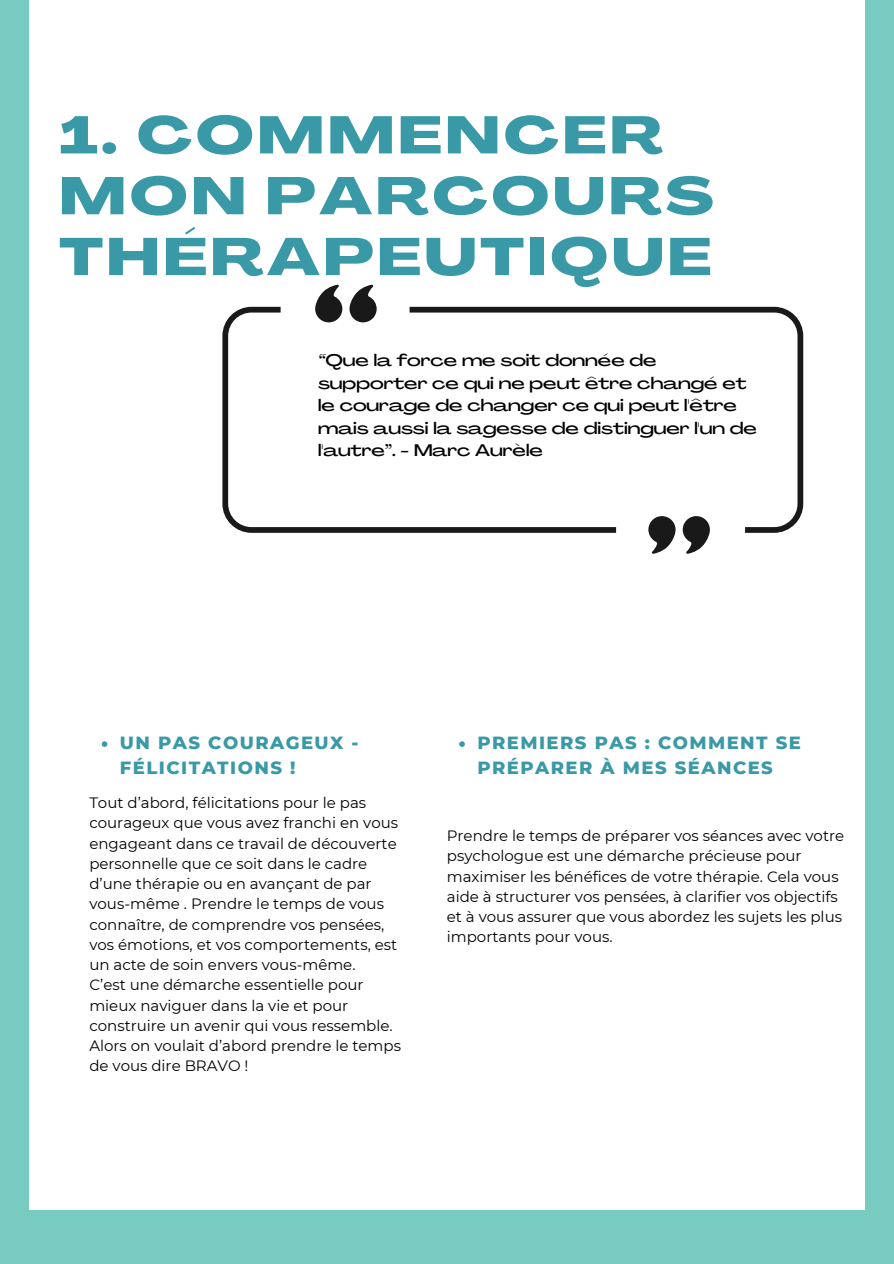
<style>
.page{position:relative;width:894px;height:1264px;background:#fff}
.page>*{position:absolute;margin:0;border:0;box-sizing:border-box;transform-origin:0 0}
.t1{font:800 52.05px/60.8px "Agrandir Grand";letter-spacing:.07em;color:#3999a6}
.t2{font:800 18px/24.8px "Montserrat";letter-spacing:.08em;color:#3999a6}
.t3{font:500 16.5px/22.5px "Agrandir Grand";color:#000}
.t4{font:15px/20.2px "Montserrat";color:#000}
.s1{font-style:italic}
</style>
<div class="page">
<div style="left:0;top:0;width:893px;height:1263px;background:linear-gradient(to right,#77cbc1,#79cbc2)"></div>
<div style="left:29px;top:0;width:835px;height:1209px;background:#fff"></div>
<svg style="left:102px;top:741px;width:5px;height:6px"></svg>
<svg style="left:459px;top:741px;width:5px;height:6px"></svg>
<svg style="left:649px;top:533px;width:26px;height:20px"></svg>
<svg style="left:683px;top:533px;width:26px;height:20px"></svg>
<svg style="left:349px;top:285px;width:27px;height:22px"></svg>
<svg style="left:315px;top:285px;width:27px;height:22px"></svg>
<svg style="left:222px;top:307px;width:187px;height:226px"></svg>
<svg style="left:409px;top:307px;width:394px;height:226px"></svg>
<p class="t1" style="left:59px;top:110px;width:655px">1. COMMENCER<br>MON PARCOURS<br>THÉRAPEUTIQUE</p>
<h1 class="t3" style="left:318px;top:351px;width:440px"><span class="s1">“</span>Que la force me soit donnée de supporter ce qui ne peut être changé et le courage de changer ce qui peut l'être mais aussi la sagesse de distinguer l'un de l'autre”. - Marc Aurèle</h1>
<p class="t2" style="left:120px;top:730px;width:240px">UN PAS COURAGEUX -<br>FÉLICITATIONS !</p>
<h2 class="t4" style="left:89px;top:792px;width:313px">Tout d’abord, félicitations pour le pas courageux que vous avez franchi en vous engageant dans ce travail de découverte personnelle que ce soit dans le cadre d’une thérapie ou en avançant de par vous-même . Prendre le temps de vous connaître, de comprendre vos pensées, vos émotions, et vos comportements, est un acte de soin envers vous-même.<br>C’est une démarche essentielle pour mieux naviguer dans la vie et pour construire un avenir qui vous ressemble.<br>Alors on voulait d’abord prendre le temps de vous dire BRAVO !</h2>
<h4 class="t2" style="left:477px;top:730px;width:325px">PREMIERS PAS : COMMENT SE<br>PRÉPARER À MES SÉANCES</h4>
<p class="t4" style="left:446px;top:825px;width:399px">Prendre le temps de préparer vos séances avec votre psychologue est une démarche précieuse pour maximiser les bénéfices de votre thérapie. Cela vous aide à structurer vos pensées, à clarifier vos objectifs et à vous assurer que vous abordez les sujets les plus importants pour vous.</p>
</div>
